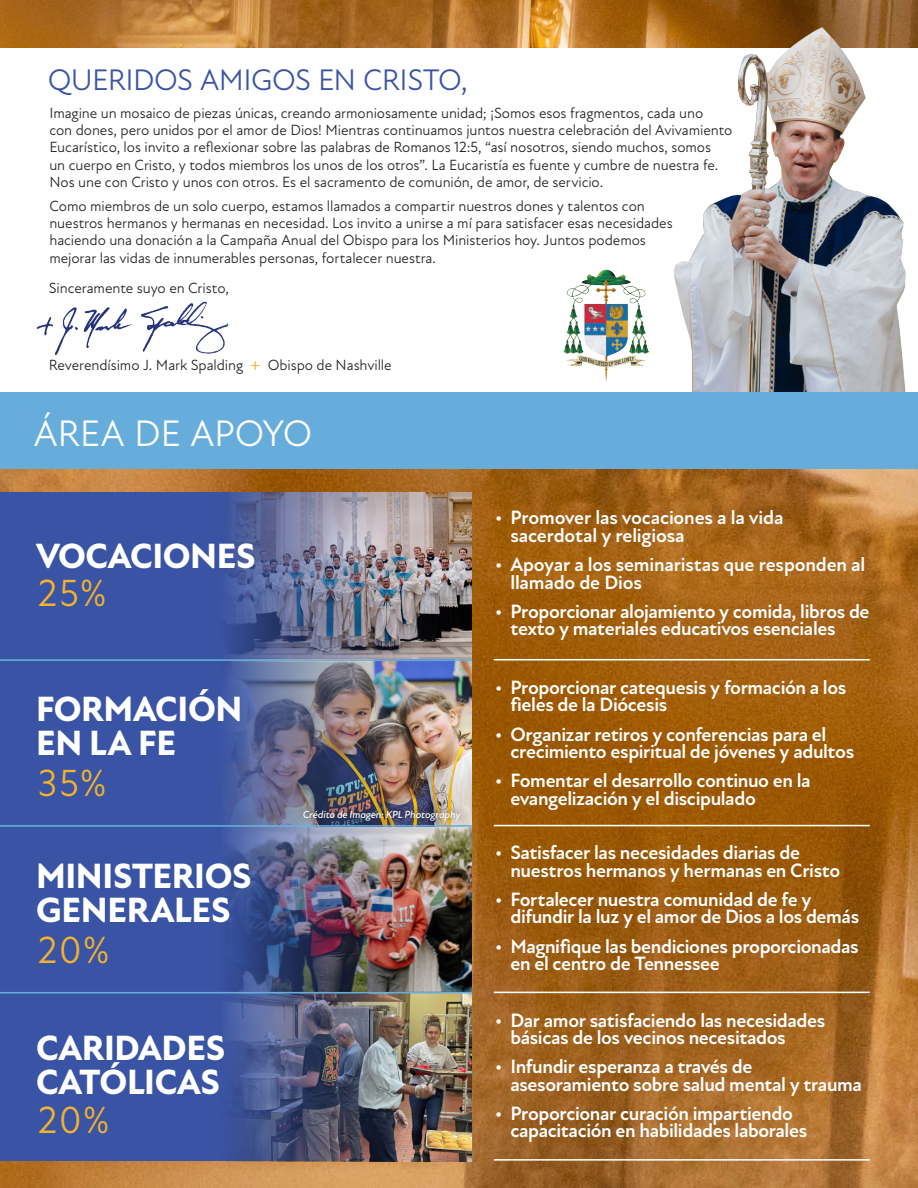
<style>
.page{position:relative;width:918px;height:1188px;background:#fff}
.page>*{position:absolute;margin:0;border:0;box-sizing:border-box;transform-origin:0 0}
.t1{font:38.4px "New Atten";letter-spacing:.05em;color:#f3b230}
.t2{font:37.5px "New Atten";letter-spacing:-.01em;color:#fff}
.t3{font:800 35.7px/33.9px "New Atten";letter-spacing:-.01em;color:#fff}
.t4{font:30.3px "New Atten";letter-spacing:-.015em;color:#3954a4}
.t5{font:700 19.65px/17.2px "New Atten";letter-spacing:-.02em;color:#fff}
.t6{font:15px/17.2px "New Atten";letter-spacing:-.005em;color:#231f20}
.t7{font:italic 500 10.5px "New Atten";letter-spacing:-.01em;color:#fff}
.s1{font-family:"Minion Pro";font-size:18px;color:#f3b230}
</style>
<div class="page">
<img style="left:0;top:469px;width:918px;height:719px">
<div style="left:0;top:492px;width:472px;height:669px;background:#3954a4"></div>
<img style="left:36px;top:301px;width:193px;height:54px">
<img style="left:563px;top:269px;width:86px;height:113px">
<div style="left:0;top:392px;width:918px;height:77px;background:#67addc"></div>
<img style="left:0;top:0;width:918px;height:47px">
<img style="left:662px;top:16px;width:256px;height:376px">
<img style="left:227px;top:827px;width:245px;height:165px">
<img style="left:227px;top:492px;width:245px;height:167px">
<img style="left:227px;top:994px;width:245px;height:167px">
<img style="left:227px;top:661px;width:245px;height:164px">
<hr style="left:0;top:992px;width:472px;height:2px;background:#67addc">
<hr style="left:0;top:825px;width:472px;height:2px;background:#67addc">
<hr style="left:0;top:659px;width:472px;height:2px;background:#67addc">
<hr style="left:494px;top:1159px;width:376px;height:2px;background:#fff">
<hr style="left:494px;top:992px;width:376px;height:1px;background:#fff">
<hr style="left:494px;top:825px;width:376px;height:1px;background:#fff">
<hr style="left:494px;top:659px;width:376px;height:2px;background:#fff">
<div style="left:296px;top:803px;width:171px;height:25px;background:#231f20;opacity:.75"></div>
<p class="t4" style="left:48px;top:62px;width:422px">QUERIDOS AMIGOS EN CRISTO,</p>
<p class="t6" style="left:49px;top:104px;width:685px">Imagine un mosaico de piezas únicas, creando armoniosamente unidad; ¡Somos esos fragmentos, cada uno<br>con dones, pero unidos por el amor de Dios! Mientras continuamos juntos nuestra celebración del Avivamiento Eucarístico, los invito a reflexionar sobre las palabras de Romanos 12:5, “así nosotros, siendo muchos, somos<br>un cuerpo en Cristo, y todos miembros los unos de los otros”. La Eucaristía es fuente y cumbre de nuestra fe.<br>Nos une con Cristo y unos con otros. Es el sacramento de comunión, de amor, de servicio.</p>
<p class="t6" style="left:49px;top:197px;width:625px">Como miembros de un solo cuerpo, estamos llamados a compartir nuestros dones y talentos con nuestros hermanos y hermanas en necesidad. Los invito a unirse a mí para satisfacer esas necesidades haciendo una donación a la Campaña Anual del Obispo para los Ministerios hoy. Juntos podemos mejorar las vidas de innumerables personas, fortalecer nuestra.</p>
<p class="t6" style="left:49px;top:280px;width:182px">Sinceramente suyo en Cristo,</p>
<p class="t6" style="left:49px;top:357px;width:344px">Reverendísimo J. Mark Spalding <span class="s1">+</span> Obispo de Nashville</p>
<p class="t2" style="left:34px;top:411px;width:280px">ÁREA DE APOYO</p>
<p class="t3" style="left:36px;top:540px;width:221px">VOCACIONES</p>
<p class="t1" style="left:38px;top:570px;width:70px">25%</p>
<p class="t3" style="left:36px;top:693px;width:208px">FORMACIÓN<br>EN LA FE</p>
<p class="t1" style="left:38px;top:761px;width:70px">35%</p>
<p class="t3" style="left:36px;top:860px;width:217px">MINISTERIOS<br>GENERALES</p>
<p class="t1" style="left:38px;top:927px;width:73px">20%</p>
<p class="t3" style="left:36px;top:1032px;width:191px">CARIDADES<br>CATÓLICAS</p>
<p class="t1" style="left:38px;top:1097px;width:73px">20%</p>
<p class="t7" style="left:303px;top:808px;width:159px">Crédito de Imagen: KPL Photography</p>
<p class="t5" style="left:510px;top:510px;width:275px;text-indent:-15px">• Promover las vocaciones a la vida sacerdotal y religiosa</p>
<p class="t5" style="left:510px;top:556px;width:356px;text-indent:-15px">• Apoyar a los seminaristas que responden al llamado de Dios</p>
<p class="t5" style="left:510px;top:603px;width:361px;text-indent:-15px">• Proporcionar alojamiento y comida, libros de texto y materiales educativos esenciales</p>
<p class="t5" style="left:510px;top:679px;width:338px;text-indent:-15px">• Proporcionar catequesis y formación a los fieles de la Diócesis</p>
<p class="t5" style="left:510px;top:726px;width:345px;text-indent:-15px">• Organizar retiros y conferencias para el crecimiento espiritual de jóvenes y adultos</p>
<p class="t5" style="left:510px;top:772px;width:302px;text-indent:-15px">• Fomentar el desarrollo continuo en la evangelización y el discipulado</p>
<p class="t5" style="left:510px;top:844px;width:331px;text-indent:-15px">• Satisfacer las necesidades diarias de nuestros hermanos y hermanas en Cristo</p>
<p class="t5" style="left:510px;top:891px;width:350px;text-indent:-15px">• Fortalecer nuestra comunidad de fe y difundir la luz y el amor de Dios a los demás</p>
<p class="t5" style="left:510px;top:938px;width:350px;text-indent:-15px">• Magnifique las bendiciones proporcionadas en el centro de Tennessee</p>
<p class="t5" style="left:510px;top:1012px;width:317px;text-indent:-15px">• Dar amor satisfaciendo las necesidades básicas de los vecinos necesitados</p>
<p class="t5" style="left:510px;top:1058px;width:353px;text-indent:-15px">• Infundir esperanza a través de asesoramiento sobre salud mental y trauma</p>
<p class="t5" style="left:510px;top:1105px;width:298px;text-indent:-15px">• Proporcionar curación impartiendo capacitación en habilidades laborales</p>
</div>
